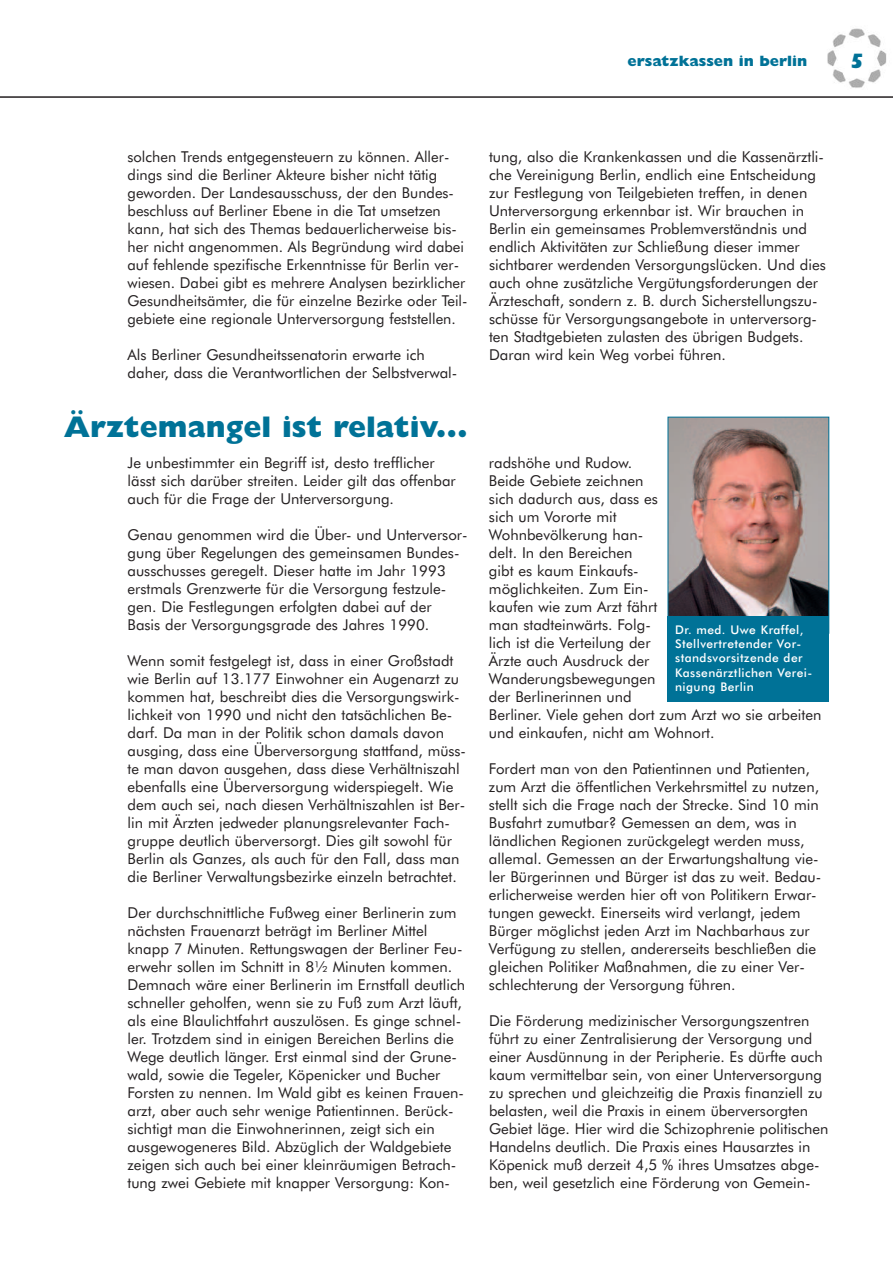
<style>
.page{position:relative;width:893px;height:1263px;background:#fff}
.page>*{position:absolute;margin:0;border:0;box-sizing:border-box;transform-origin:0 0}
.t1{font:800 30px "Gill Sans";color:#007297}
.t2{font:800 21px "Gill Sans";color:#007297}
.t3{font:15px/18px "Futura BT";color:#231f20}
.t4{font:800 15px "Gill Sans";color:#007297}
.t5{font:500 12px/14.4px "Futura BT";letter-spacing:.035em;color:#fff}
</style>
<div class="page">
<img style="left:827px;top:28px;width:60px;height:60px">
<hr style="left:0;top:96px;width:893px;height:2px;background:#231f20">
<img style="left:670px;top:419px;width:157px;height:198px">
<div style="left:668px;top:417px;width:161px;height:217px;border:1px solid #007297"></div>
<div style="left:668px;top:617px;width:161px;height:85px;background:#007297"></div>
<p class="t4" style="left:628px;top:56px;width:181px">ersatzkassen in berlin</p>
<h2 class="t2" style="left:850px;top:53px;width:16px">5</h2>
<p class="t3" style="left:128px;top:149px;width:341px">solchen Trends entgegensteuern zu können. Aller&shy;dings sind die Berliner Akteure bisher nicht tätig geworden. Der Landesausschuss, der den Bundes&shy;beschluss auf Berliner Ebene in die Tat umsetzen kann, hat sich des Themas bedauerlicherweise bis&shy;her nicht angenommen. Als Begründung wird dabei auf fehlende spezifische Erkenntnisse für Berlin ver&shy;wiesen. Dabei gibt es mehrere Analysen bezirklicher Gesundheitsämter, die für einzelne Bezirke oder Teil&shy;gebiete eine regionale Unterversorgung feststellen.</p>
<p class="t3" style="left:128px;top:347px;width:331px">Als Berliner Gesundheitssenatorin erwarte ich daher, dass die Verantwortlichen der Selbstverwal-</p>
<h1 class="t1" style="left:64px;top:416px;width:406px">Ärztemangel ist relativ...</h1>
<p class="t3" style="left:128px;top:455px;width:330px">Je unbestimmter ein Begriff ist, desto trefflicher lässt sich darüber streiten. Leider gilt das offenbar auch für die Frage der Unterversorgung.</p>
<p class="t3" style="left:128px;top:527px;width:342px">Genau genommen wird die Über- und Unterversor&shy;gung über Regelungen des gemeinsamen Bundes&shy;ausschusses geregelt. Dieser hatte im Jahr 1993 erstmals Grenzwerte für die Versorgung festzule&shy;gen. Die Festlegungen erfolgten dabei auf der Basis der Versorgungsgrade des Jahres 1990.</p>
<p class="t3" style="left:128px;top:653px;width:340px">Wenn somit festgelegt ist, dass in einer Großstadt wie Berlin auf 13.177 Einwohner ein Augenarzt zu kommen hat, beschreibt dies die Versorgungswirk&shy;lichkeit von 1990 und nicht den tatsächlichen Be&shy;darf. Da man in der Politik schon damals davon ausging, dass eine Überversorgung stattfand, müss&shy;te man davon ausgehen, dass diese Verhältniszahl ebenfalls eine Überversorgung widerspiegelt. Wie dem auch sei, nach diesen Verhältniszahlen ist Ber&shy;lin mit Ärzten jedweder planungsrelevanter Fach&shy;gruppe deutlich überversorgt. Dies gilt sowohl für Berlin als Ganzes, als auch für den Fall, dass man die Berliner Verwaltungsbezirke einzeln betrachtet.</p>
<p class="t3" style="left:127px;top:905px;width:339px">Der durchschnittliche Fußweg einer Berlinerin zum nächsten Frauenarzt beträgt im Berliner Mittel knapp 7 Minuten. Rettungswagen der Berliner Feu&shy;erwehr sollen im Schnitt in 8½ Minuten kommen.<br>Demnach wäre einer Berlinerin im Ernstfall deutlich schneller geholfen, wenn sie zu Fuß zum Arzt läuft, als eine Blaulichtfahrt auszulösen. Es ginge schnel&shy;ler. Trotzdem sind in einigen Bereichen Berlins die Wege deutlich länger. Erst einmal sind der Grune&shy;wald, sowie die Tegeler, Köpenicker und Bucher Forsten zu nennen. Im Wald gibt es keinen Frauen&shy;arzt, aber auch sehr wenige Patientinnen. Berück&shy;sichtigt man die Einwohnerinnen, zeigt sich ein ausgewogeneres Bild. Abzüglich der Waldgebiete zeigen sich auch bei einer kleinräumigen Betrach&shy;tung zwei Gebiete mit knapper Versorgung: Kon-</p>
<p class="t3" style="left:489px;top:149px;width:338px">tung, also die Krankenkassen und die Kassenärztli&shy;che Vereinigung Berlin, endlich eine Entscheidung zur Festlegung von Teilgebieten treffen, in denen Unterversorgung erkennbar ist. Wir brauchen in Berlin ein gemeinsames Problemverständnis und endlich Aktivitäten zur Schließung dieser immer sichtbarer werdenden Versorgungslücken. Und dies auch ohne zusätzliche Vergütungsforderungen der Ärzteschaft, sondern z. B. durch Sicherstellungszu&shy;schüsse für Versorgungsangebote in unterversorg&shy;ten Stadtgebieten zulasten des übrigen Budgets.<br>Daran wird kein Weg vorbei führen.</p>
<p class="t3" style="left:489px;top:455px;width:334px">radshöhe und Rudow.<br>Beide Gebiete zeichnen<br>sich dadurch aus, dass es<br>sich um Vororte mit<br>Wohnbevölkerung han-<br>delt. In den Bereichen<br>gibt es kaum Einkaufs-<br>möglichkeiten. Zum Ein-<br>kaufen wie zum Arzt fährt<br>man stadteinwärts. Folg-<br>lich ist die Verteilung der<br>Ärzte auch Ausdruck der<br>Wanderungsbewegungen<br>der Berlinerinnen und<br>Berliner. Viele gehen dort zum Arzt wo sie arbeiten und einkaufen, nicht am Wohnort.</p>
<p class="t3" style="left:489px;top:761px;width:334px">Fordert man von den Patientinnen und Patienten, zum Arzt die öffentlichen Verkehrsmittel zu nutzen, stellt sich die Frage nach der Strecke. Sind 10 min Busfahrt zumutbar? Gemessen an dem, was in ländlichen Regionen zurückgelegt werden muss, allemal. Gemessen an der Erwartungshaltung vie&shy;ler Bürgerinnen und Bürger ist das zu weit. Bedau&shy;erlicherweise werden hier oft von Politikern Erwar&shy;tungen geweckt. Einerseits wird verlangt, jedem Bürger möglichst jeden Arzt im Nachbarhaus zur Verfügung zu stellen, andererseits beschließen die gleichen Politiker Maßnahmen, die zu einer Ver&shy;schlechterung der Versorgung führen.</p>
<p class="t3" style="left:489px;top:1013px;width:341px">Die Förderung medizinischer Versorgungszentren führt zu einer Zentralisierung der Versorgung und einer Ausdünnung in der Peripherie. Es dürfte auch kaum vermittelbar sein, von einer Unterversorgung zu sprechen und gleichzeitig die Praxis finanziell zu belasten, weil die Praxis in einem überversorgten Gebiet läge. Hier wird die Schizophrenie politischen Handelns deutlich. Die Praxis eines Hausarztes in Köpenick muß derzeit 4,5 % ihres Umsatzes abge&shy;ben, weil gesetzlich eine Förderung von Gemein-</p>
<p class="t5" style="left:675px;top:623px;width:139px">Dr. med. Uwe Kraffel,<br>Stellvertretender Vor&shy;standsvorsitzende der<br>Kassenärztlichen Verei&shy;nigung Berlin</p>
</div>
